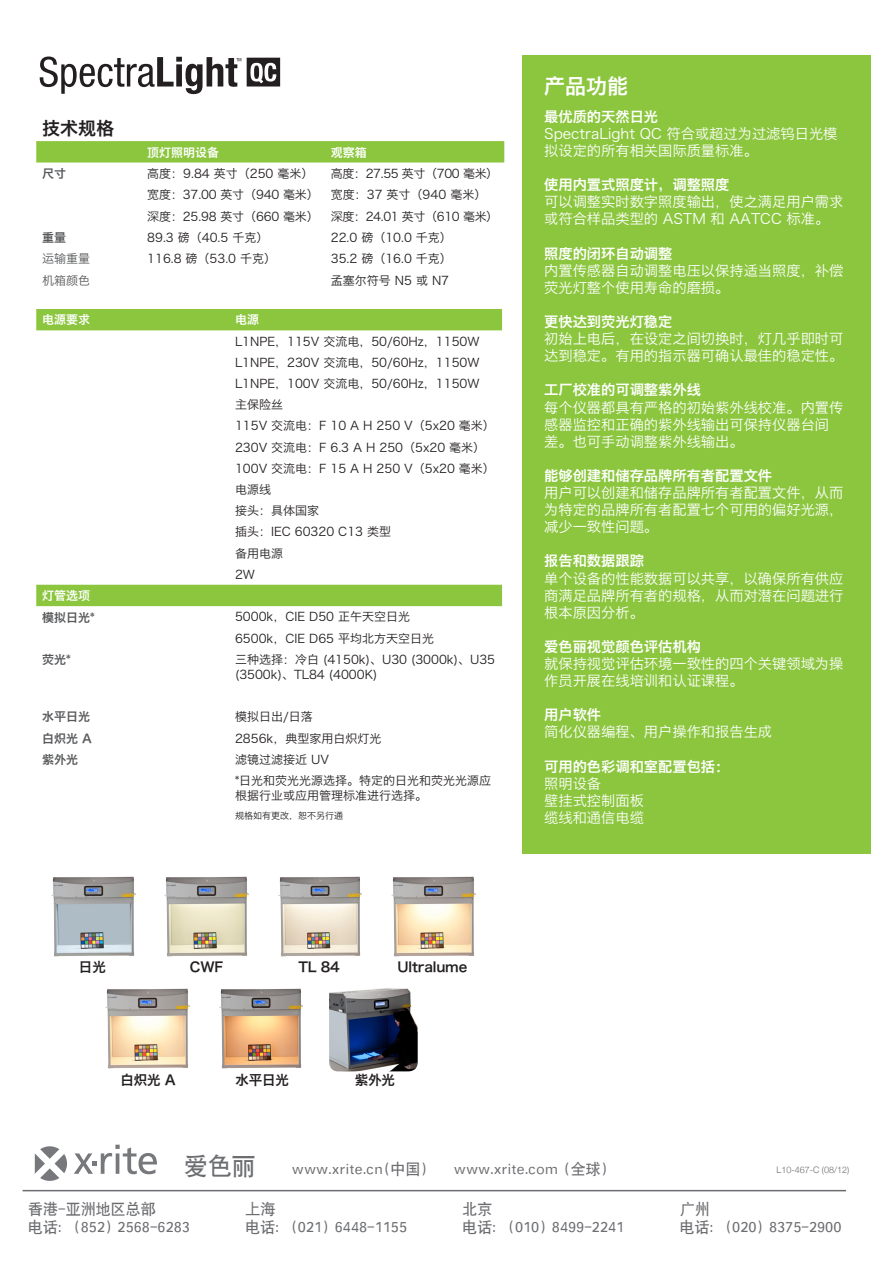
<style>
.page{position:relative;width:893px;height:1263px;background:#fff}
.page>*{position:absolute;margin:0;border:0;box-sizing:border-box;transform-origin:0 0}
.t1{font:24px "SIL Hei Med Jian";color:#6c6d70}
.t2{font:21px "Hiragino Sans GB W6";color:#fff}
.t3{font:18px "Hiragino Sans GB W6";color:#231f20}
.t4{font:15px "SIL Hei Med Jian";color:#6c6d70}
.t5{font:14.25px/17.1px "Hiragino Sans GB W3";color:#fff}
.t6{font:14.25px "Hiragino Sans GB W6";color:#fff}
.Text{font:13.5px "Hiragino Sans GB W6";letter-spacing:-.01em;color:#231f20}
.t7{font:12px/14.4px "Hiragino Sans GB W3";color:#231f20}
.t8{font:12px "Hiragino Sans GB W3";letter-spacing:-.03em;color:#231f20}
.t9{font:12px "Hiragino Sans GB W6";color:#57585a}
.t10{font:12px "Hiragino Sans GB W6";color:#fff}
.t11{font:12px "Hiragino Sans GB W3";color:#57585a}
.t12{font:300 9px "Helvetica Neue";color:#6c6d70}
.t13{font:9px "Hiragino Sans GB W3";color:#231f20}
</style>
<div class="page">
<div style="left:523px;top:55px;width:348px;height:798px;background:#8bc63e"></div>
<svg style="left:247px;top:58px;width:33px;height:29px"></svg>
<div style="left:254px;top:65px;width:5px;height:14px;background:#231f20;border-radius:50%"></div>
<svg style="left:40px;top:57px;width:201px;height:37px"></svg>
<svg style="left:36px;top:141px;width:468px;height:22px;background:#8ec743"></svg>
<svg style="left:36px;top:309px;width:466px;height:297px"></svg>
<img style="left:51px;top:876px;width:85px;height:81px">
<img style="left:164px;top:876px;width:85px;height:81px">
<img style="left:278px;top:876px;width:84px;height:81px">
<img style="left:391px;top:876px;width:85px;height:81px">
<img style="left:105px;top:988px;width:85px;height:81px">
<img style="left:219px;top:988px;width:84px;height:81px">
<img style="left:329px;top:988px;width:89px;height:83px">
<svg style="left:74px;top:1145px;width:83px;height:29px"></svg>
<svg style="left:35px;top:1146px;width:32px;height:35px"></svg>
<hr style="left:23px;top:1190px;width:823px;height:1px;background:#6c6d70">
<p class="t3" style="left:42px;top:117px;width:73px">技术规格</p>
<p class="t10" style="left:147px;top:144px;width:74px">顶灯照明设备</p>
<p class="t10" style="left:331px;top:144px;width:37px">观察箱</p>
<p class="t9" style="left:42px;top:166px;width:25px">尺寸</p>
<p class="t7" style="left:147px;top:166px;width:168px">高度：9.84 英寸（250 毫米）</p>
<p class="t8" style="left:331px;top:166px;width:169px">高度：27.55 英寸（700 毫米）</p>
<p class="t7" style="left:147px;top:187px;width:173px">宽度：37.00 英寸（940 毫米）</p>
<p class="t7" style="left:331px;top:187px;width:157px">宽度：37 英寸（940 毫米）</p>
<p class="t7" style="left:147px;top:209px;width:173px">深度：25.98 英寸（660 毫米）</p>
<p class="t8" style="left:331px;top:209px;width:169px">深度：24.01 英寸（610 毫米）</p>
<p class="t9" style="left:42px;top:230px;width:25px">重量</p>
<p class="t7" style="left:147px;top:230px;width:123px">89.3 磅（40.5 千克）</p>
<p class="t7" style="left:331px;top:230px;width:123px">22.0 磅（10.0 千克）</p>
<p class="t11" style="left:42px;top:251px;width:49px">运输重量</p>
<p class="t7" style="left:147px;top:251px;width:130px">116.8 磅（53.0 千克）</p>
<p class="t7" style="left:331px;top:251px;width:123px">35.2 磅（16.0 千克）</p>
<p class="t11" style="left:42px;top:273px;width:49px">机箱颜色</p>
<p class="t7" style="left:331px;top:273px;width:120px">孟塞尔符号 N5 或 N7</p>
<p class="t10" style="left:42px;top:312px;width:49px">电源要求</p>
<p class="t10" style="left:235px;top:312px;width:25px">电源</p>
<p class="t7" style="left:235px;top:334px;width:246px">L1NPE，115V 交流电，50/60Hz，1150W</p>
<p class="t7" style="left:235px;top:355px;width:246px">L1NPE，230V 交流电，50/60Hz，1150W</p>
<p class="t7" style="left:235px;top:376px;width:246px">L1NPE，100V 交流电，50/60Hz，1150W</p>
<p class="t7" style="left:235px;top:397px;width:49px">主保险丝</p>
<p class="t7" style="left:235px;top:418px;width:261px">115V 交流电：F 10 A H 250 V（5x20 毫米）</p>
<p class="t7" style="left:235px;top:440px;width:252px">230V 交流电：F 6.3 A H 250（5x20 毫米）</p>
<p class="t7" style="left:235px;top:461px;width:261px">100V 交流电：F 15 A H 250 V（5x20 毫米）</p>
<p class="t7" style="left:235px;top:482px;width:37px">电源线</p>
<p class="t7" style="left:235px;top:503px;width:85px">接头：具体国家</p>
<p class="t7" style="left:235px;top:524px;width:158px">插头：IEC 60320 C13 类型</p>
<p class="t7" style="left:235px;top:546px;width:49px">备用电源</p>
<p class="t7" style="left:235px;top:567px;width:21px">2W</p>
<p class="t10" style="left:42px;top:588px;width:49px">灯管选项</p>
<p class="t9" style="left:42px;top:609px;width:54px">模拟日光*</p>
<p class="t7" style="left:235px;top:609px;width:177px">5000k，CIE D50 正午天空日光</p>
<p class="t7" style="left:235px;top:631px;width:201px">6500k，CIE D65 平均北方天空日光</p>
<p class="t9" style="left:42px;top:652px;width:30px">荧光*</p>
<p class="t7" style="left:235px;top:652px;width:262px">三种选择：冷白 (4150k)、U30 (3000k)、U35 (3500k)、TL84 (4000K)</p>
<p class="t9" style="left:42px;top:709px;width:49px">水平日光</p>
<p class="t7" style="left:235px;top:709px;width:79px">模拟日出/日落</p>
<p class="t9" style="left:42px;top:730px;width:51px">白炽光 A</p>
<p class="t7" style="left:235px;top:731px;width:148px">2856k，典型家用白炽灯光</p>
<p class="t9" style="left:42px;top:752px;width:37px">紫外光</p>
<p class="t7" style="left:235px;top:752px;width:95px">滤镜过滤接近 UV</p>
<p class="t7" style="left:235px;top:773px;width:258px">*日光和荧光光源选择。特定的日光和荧光光源应根据行业或应用管理标准进行选择。</p>
<p class="t13" style="left:235px;top:810px;width:109px">规格如有更改，恕不另行通</p>
<p class="t2" style="left:544px;top:72px;width:85px">产品功能</p>
<p class="t6" style="left:544px;top:107px;width:115px">最优质的天然日光</p>
<p class="t5" style="left:544px;top:125px;width:295px">SpectraLight QC 符合或超过为过滤钨日光模拟设定的所有相关国际质量标准。</p>
<p class="t6" style="left:544px;top:175px;width:187px">使用内置式照度计，调整照度</p>
<p class="t5" style="left:544px;top:193px;width:301px">可以调整实时数字照度输出，使之满足用户需求或符合样品类型的 ASTM 和 AATCC 标准。</p>
<p class="t6" style="left:544px;top:244px;width:130px">照度的闭环自动调整</p>
<p class="t5" style="left:544px;top:262px;width:301px">内置传感器自动调整电压以保持适当照度，补偿荧光灯整个使用寿命的磨损。</p>
<p class="t6" style="left:544px;top:312px;width:130px">更快达到荧光灯稳定</p>
<p class="t5" style="left:544px;top:330px;width:301px">初始上电后，在设定之间切换时，灯几乎即时可达到稳定。有用的指示器可确认最佳的稳定性。</p>
<p class="t6" style="left:544px;top:381px;width:158px">工厂校准的可调整紫外线</p>
<p class="t5" style="left:544px;top:398px;width:301px">每个仪器都具有严格的初始紫外线校准。内置传感器监控和正确的紫外线输出可保持仪器台间差。也可手动调整紫外线输出。</p>
<p class="t6" style="left:544px;top:466px;width:229px">能够创建和储存品牌所有者配置文件</p>
<p class="t5" style="left:544px;top:484px;width:301px;text-align:justify">用户可以创建和储存品牌所有者配置文件，从而为特定的品牌所有者配置七个可用的偏好光源，减少一致性问题。</p>
<p class="t6" style="left:544px;top:552px;width:101px">报告和数据跟踪</p>
<p class="t5" style="left:544px;top:569px;width:301px;text-align:justify">单个设备的性能数据可以共享，以确保所有供应商满足品牌所有者的规格，从而对潜在问题进行根本原因分析。</p>
<p class="t6" style="left:544px;top:637px;width:158px">爱色丽视觉颜色评估机构</p>
<p class="t5" style="left:544px;top:655px;width:301px">就保持视觉评估环境一致性的四个关键领域为操作员开展在线培训和认证课程。</p>
<p class="t6" style="left:544px;top:706px;width:58px">用户软件</p>
<p class="t5" style="left:544px;top:723px;width:229px">简化仪器编程、用户操作和报告生成</p>
<p class="t6" style="left:544px;top:757px;width:187px">可用的色彩调和室配置包括：</p>
<p class="t5" style="left:544px;top:775px;width:58px">照明设备</p>
<p class="t5" style="left:544px;top:792px;width:101px">壁挂式控制面板</p>
<p class="t5" style="left:544px;top:809px;width:101px">缆线和通信电缆</p>
<p class="Text" style="left:79px;top:958px;width:28px">日光</p>
<p class="Text" style="left:190px;top:958px;width:35px">CWF</p>
<p class="Text" style="left:298px;top:958px;width:43px">TL 84</p>
<p class="Text" style="left:398px;top:958px;width:71px">Ultralume</p>
<p class="Text" style="left:121px;top:1071px;width:57px">白炽光 A</p>
<p class="Text" style="left:235px;top:1071px;width:55px">水平日光</p>
<p class="Text" style="left:355px;top:1071px;width:42px">紫外光</p>
<p class="t1" style="left:184px;top:1149px;width:73px">爱色丽</p>
<p class="t4" style="left:292px;top:1158px;width:138px">www.xrite.cn(中国)</p>
<p class="t4" style="left:454px;top:1158px;width:156px">www.xrite.com (全球)</p>
<p class="t12" style="left:777px;top:1164px;width:74px">L10-467-C (08/12)</p>
<p class="t4" style="left:28px;top:1199px;width:129px">香港-亚洲地区总部</p>
<p class="t4" style="left:28px;top:1217px;width:163px">电话：(852) 2568-6283</p>
<p class="t4" style="left:245px;top:1199px;width:31px">上海</p>
<p class="t4" style="left:245px;top:1217px;width:163px">电话：(021) 6448-1155</p>
<p class="t4" style="left:463px;top:1199px;width:31px">北京</p>
<p class="t4" style="left:463px;top:1217px;width:163px">电话：(010) 8499-2241</p>
<p class="t4" style="left:680px;top:1199px;width:31px">广州</p>
<p class="t4" style="left:680px;top:1217px;width:163px">电话：(020) 8375-2900</p>
</div>
